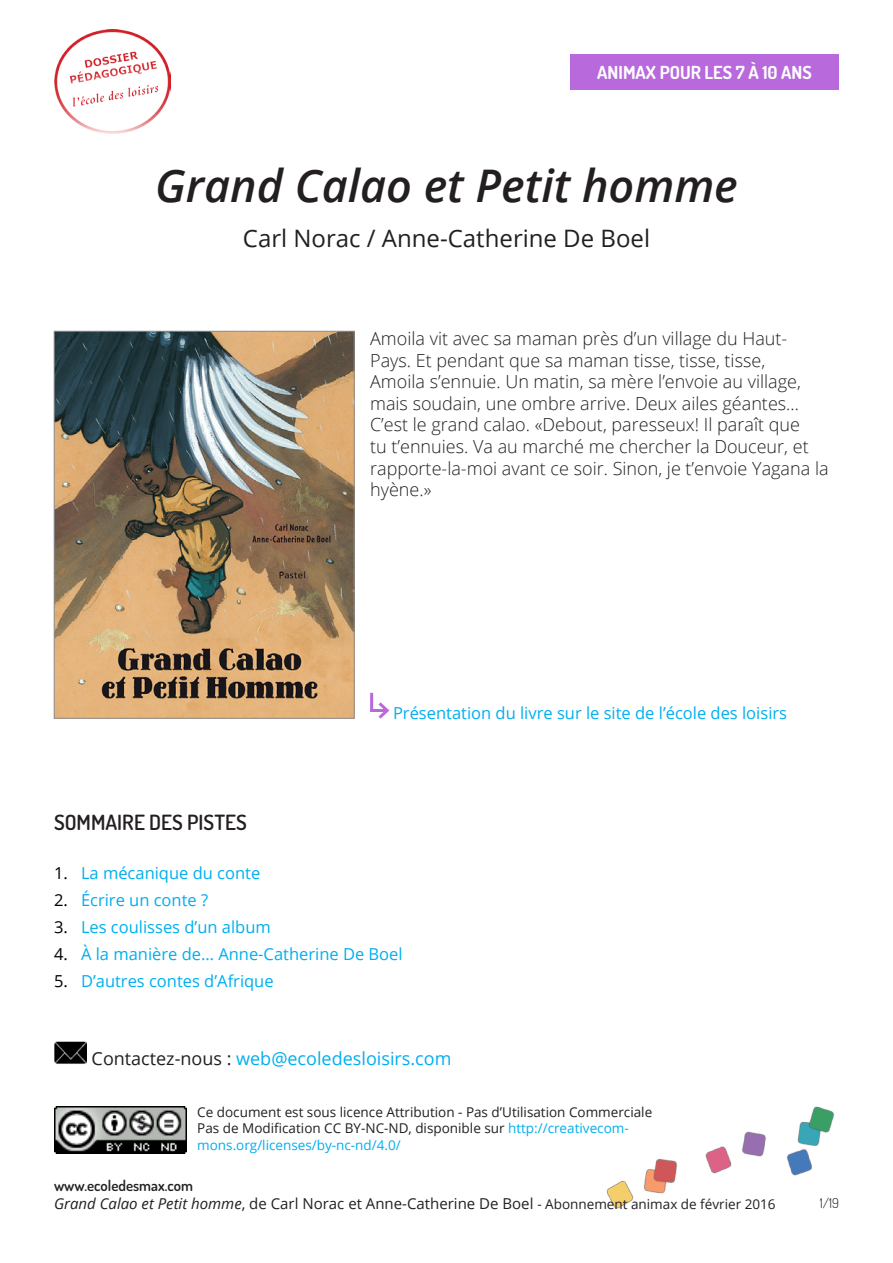
<style>
.page{position:relative;width:893px;height:1263px;background:#fff}
.page>*{position:absolute;margin:0;border:0;box-sizing:border-box;transform-origin:0 0}
.t1{font:italic 600 45px "Open Sans";color:#231f20}
.t2{font:24px "Open Sans";color:#231f20}
.t3{font:600 21px "Dosis";color:#231f20}
.t4{font:300 18px/21.6px "Open Sans";color:#231f20}
.t5{font:18px "Open Sans";color:#00aeef}
.t6{font:700 18px "Dosis";color:#fff}
.t7{font:16.5px "Open Sans";color:#00aeef}
.t8{font:15px "Open Sans";color:#231f20}
.t9{font:600 15px "Dosis";color:#231f20}
.Texte_courant{font:13.5px/16.2px "Open Sans";color:#231f20}
.t10{font:300 13.5px "Dosis";color:#231f20}
.s1{color:#000}
.s2{color:#231f20}
.s3{color:#00aeef}
.s4{font-style:italic}
.s5{font-size:13.5px}
</style>
<div class="page">
<img style="left:54px;top:30px;width:117px;height:103px">
<img style="left:606px;top:1106px;width:228px;height:103px">
<img style="left:56px;top:333px;width:297px;height:384px">
<div style="left:54px;top:331px;width:301px;height:388px;border:1px solid #8d8d8d"></div>
<img style="left:54px;top:1041px;width:33px;height:23px">
<hr style="left:370px;top:693px;width:3px;height:19px;background:#b869dc">
<hr style="left:370px;top:709px;width:17px;height:3px;background:#b869dc">
<svg style="left:378px;top:702px;width:12px;height:17px"></svg>
<img style="left:54px;top:1107px;width:132px;height:46px">
<div style="left:570px;top:54px;width:269px;height:36px;background:#b869dc"></div>
<p class="t6" style="left:597px;top:60px;width:216px">ANIMAX POUR LES 7 À 10 ANS</p>
<p class="t1" style="left:155px;top:154px;width:584px">Grand Calao et Petit homme</p>
<p class="t2" style="left:243px;top:221px;width:409px">Carl Norac / Anne-Catherine De Boel</p>
<p class="t4" style="left:370px;top:327px;width:460px">Amoila vit avec sa maman près d’un village du Haut-Pays. Et pendant que sa maman tisse, tisse, tisse,<br>Amoila s’ennuie. Un matin, sa mère l’envoie au village, mais soudain, une ombre arrive. Deux ailes géantes… C’est le grand calao. «Debout, paresseux! Il paraît que<br>tu t’ennuies. Va au marché me chercher la Douceur, et rapporte-la-moi avant ce soir. Sinon, je t’envoie Yagana la hyène.»</p>
<p class="t7" style="left:393px;top:701px;width:396px">Présentation du livre sur le site de l’école des loisirs</p>
<p class="t3" style="left:54px;top:809px;width:194px">SOMMAIRE DES PISTES</p>
<p class="t7" style="left:54px;top:861px;width:208px"><span class="s1">1.</span> La mécanique du conte</p>
<p class="t7" style="left:54px;top:888px;width:156px"><span class="s1">2.</span> Écrire un conte ?</p>
<p class="t7" style="left:54px;top:915px;width:218px"><span class="s1">3.</span> Les coulisses d’un album</p>
<p class="t7" style="left:54px;top:942px;width:350px"><span class="s1">4.</span> À la manière de… Anne-Catherine De Boel</p>
<p class="t7" style="left:54px;top:969px;width:221px"><span class="s1">5.</span> D’autres contes d’Afrique</p>
<p class="t5" style="left:92px;top:1046px;width:361px"><span class="s2">Contactez-nous :</span> web@ecoledesloisirs.com</p>
<p class="Texte_courant" style="left:197px;top:1104px;width:457px">Ce document est sous licence Attribution - Pas d’Utilisation Commerciale<br>Pas de Modification CC BY-NC-ND, disponible sur <span class="s3">http://creativecom&shy;mons.org/licenses/by-nc-nd/4.0/</span></p>
<p class="t9" style="left:54px;top:1175px;width:141px">www.ecoledesmax.com</p>
<p class="t8" style="left:54px;top:1193px;width:723px"><span class="s4">Grand Calao et Petit homme</span>, de Carl Norac et Anne-Catherine De Boel <span class="s5">- Abonnement animax de février 2016</span></p>
<p class="t10" style="left:820px;top:1194px;width:21px">1/19</p>
</div>
